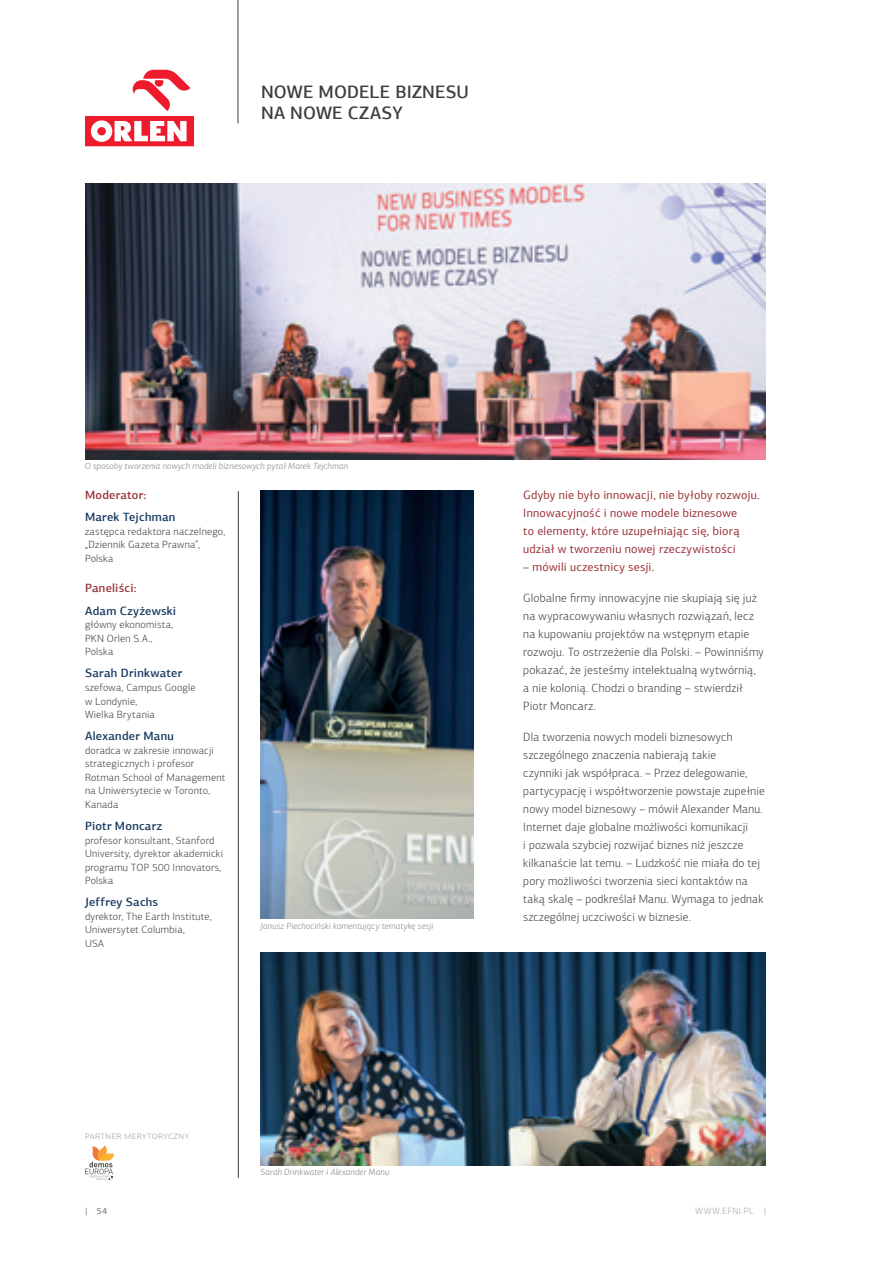
<style>
.page{position:relative;width:893px;height:1263px;background:#fff}
.page>*{position:absolute;margin:0;border:0;box-sizing:border-box;transform-origin:0 0}
.tytuly{font:500 18px/21px "PF Agora Sans Pro";letter-spacing:.005em;color:#3e3e3f}
.text{font:300 12px/18px "PF Agora Sans Pro";letter-spacing:.02em;color:#3e3e3f}
.text-wyroznienie-wer{font:12px/18px "PF Agora Sans Pro";letter-spacing:.02em;color:#993139}
.boczki-text{font:500 12px "PF Agora Sans Pro";letter-spacing:.02em;color:#16395f}
.boczki-tytul{font:500 12px "PF Agora Sans Pro";letter-spacing:.02em;color:#993139}
.boczki-text-2{font:300 10.5px/13.5px "PF Agora Sans Pro";letter-spacing:.025em;color:#3e3e3f}
.t1{font:300 10.5px "PF Agora Sans Pro";letter-spacing:.04em;color:#a8a9ad}
.podpisy-foto{font:italic 300 9px "PF Agora Sans Pro";letter-spacing:.02em;color:#808285}
.t2{font:300 9px "Titillium Text 22 L";letter-spacing:.015em;color:#a8a9ad}
.t3{font:500 9px "PF Agora Sans Pro";color:#808285}
</style>
<div class="page">
<hr style="left:238px;top:491px;width:1px;height:687px;background:#3e3e3f">
<hr style="left:238px;top:0;width:1px;height:123px;background:#3e3e3f">
<svg style="left:85px;top:70px;width:109px;height:76px"></svg>
<img style="left:85px;top:183px;width:680px;height:277px">
<img style="left:260px;top:490px;width:213px;height:429px">
<img style="left:260px;top:952px;width:505px;height:213px">
<svg style="left:85px;top:1145px;width:29px;height:35px"></svg>
<p class="tytuly" style="left:261px;top:81px;width:209px">NOWE MODELE BIZNESU<br>NA NOWE CZASY</p>
<p class="podpisy-foto" style="left:85px;top:461px;width:265px">O sposoby tworzenia nowych modeli biznesowych pytał Marek Tejchman</p>
<p class="boczki-tytul" style="left:85px;top:488px;width:63px">Moderator:</p>
<p class="boczki-text" style="left:85px;top:510px;width:92px">Marek Tejchman</p>
<p class="boczki-text-2" style="left:85px;top:525px;width:142px">zastępca redaktora naczelnego, „Dziennik Gazeta Prawna”,<br>Polska</p>
<p class="boczki-tytul" style="left:85px;top:581px;width:53px">Paneliści:</p>
<p class="boczki-text" style="left:85px;top:603px;width:93px">Adam Czyżewski</p>
<p class="boczki-text-2" style="left:85px;top:618px;width:90px">główny ekonomista,<br>PKN Orlen S.A.,<br>Polska</p>
<p class="boczki-text" style="left:85px;top:666px;width:99px">Sarah Drinkwater</p>
<p class="boczki-text-2" style="left:85px;top:681px;width:112px">szefowa, Campus Google w Londynie,<br>Wielka Brytania</p>
<p class="boczki-text" style="left:85px;top:729px;width:90px">Alexander Manu</p>
<p class="boczki-text-2" style="left:85px;top:743px;width:142px">doradca w zakresie innowacji strategicznych i profesor<br>Rotman School of Management na Uniwersytecie w Toronto,<br>Kanada</p>
<p class="boczki-text" style="left:85px;top:818px;width:78px">Piotr Moncarz</p>
<p class="boczki-text-2" style="left:85px;top:833px;width:140px">profesor konsultant, Stanford<br>University, dyrektor akademicki programu TOP 500 Innovators,<br>Polska</p>
<p class="boczki-text" style="left:85px;top:895px;width:75px">Jeffrey Sachs</p>
<p class="boczki-text-2" style="left:85px;top:909px;width:128px">dyrektor, The Earth Institute,<br>Uniwersytet Columbia,<br>USA</p>
<p class="podpisy-foto" style="left:260px;top:920px;width:175px">Janusz Piechociński komentujący tematykę sesji</p>
<p class="t1" style="left:85px;top:1130px;width:106px">partner merytoryczny</p>
<p class="podpisy-foto" style="left:260px;top:1167px;width:130px">Sarah Drinkwater i Alexander Manu</p>
<p class="text-wyroznienie-wer" style="left:523px;top:486px;width:238px">Gdyby nie było innowacji, nie byłoby rozwoju.<br>Innowacyjność i nowe modele biznesowe<br>to elementy, które uzupełniając się, biorą udział w tworzeniu nowej rzeczywistości</p>
<p class="text-wyroznienie-wer" style="left:523px;top:558px;width:133px">– mówili uczestnicy sesji.</p>
<p class="text" style="left:523px;top:589px;width:242px">Globalne firmy innowacyjne nie skupiają się już na wypracowywaniu własnych rozwiązań, lecz na kupowaniu projektów na wstępnym etapie rozwoju. To ostrzeżenie dla Polski. – Powinniśmy pokazać, że jesteśmy intelektualną wytwórnią, a nie kolonią. Chodzi o branding – stwierdził Piotr Moncarz.</p>
<p class="text" style="left:523px;top:728px;width:243px">Dla tworzenia nowych modeli biznesowych szczególnego znaczenia nabierają takie<br>czynniki jak współpraca. – Przez delegowanie, partycypację i współtworzenie powstaje zupełnie nowy model biznesowy – mówił Alexander Manu.<br>Internet daje globalne możliwości komunikacji<br>i pozwala szybciej rozwijać biznes niż jeszcze kilkanaście lat temu. – Ludzkość nie miała do tej pory możliwości tworzenia sieci kontaktów na taką skalę – podkreślał Manu. Wymaga to jednak szczególnej uczciwości w biznesie.</p>
<p class="t3" style="left:85px;top:1206px;width:24px">| 54</p>
<p class="t2" style="left:695px;top:1205px;width:74px">WWW.EFNI.PL |</p>
</div>
